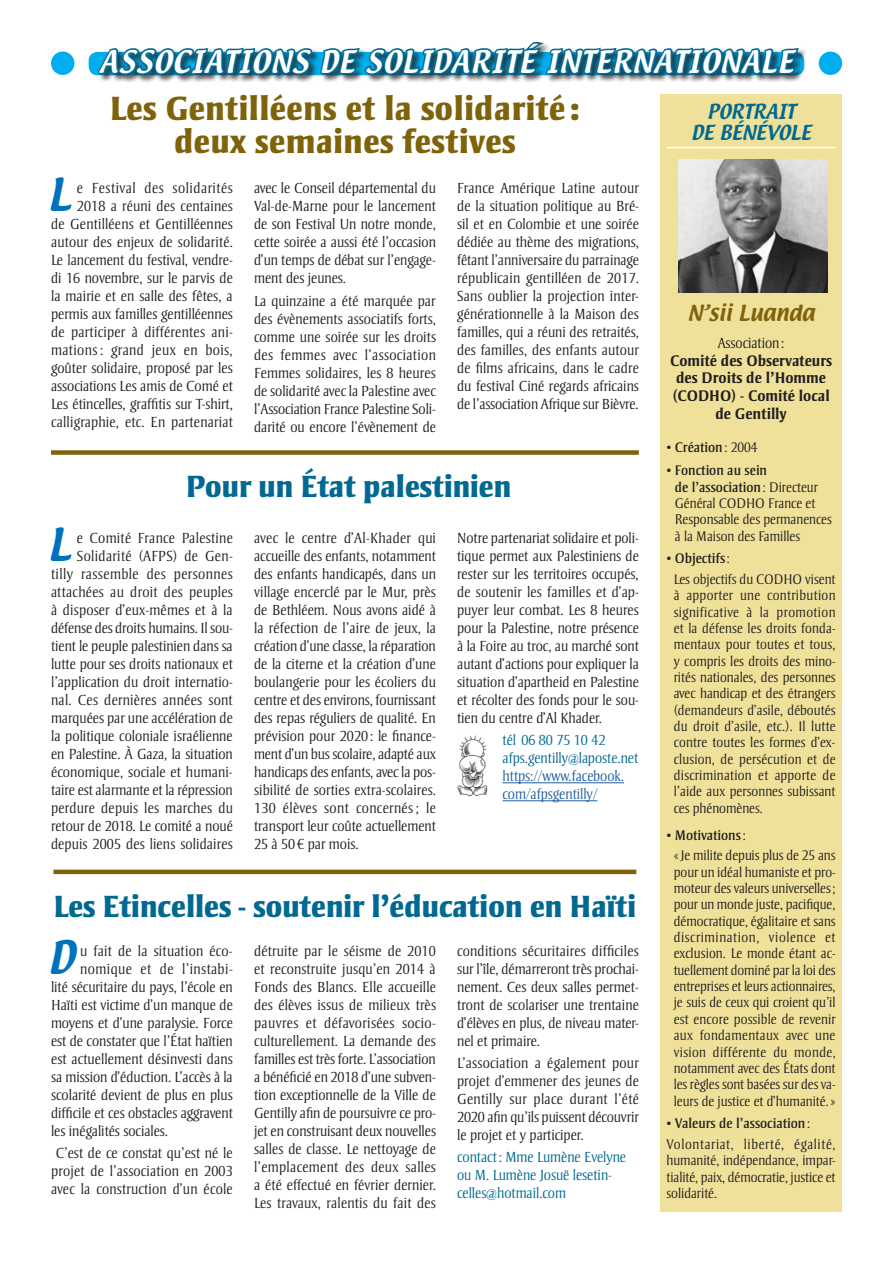
<style>
.page{position:relative;width:893px;height:1263px;background:#fff}
.page>*{position:absolute;margin:0;border:0;box-sizing:border-box;transform-origin:0 0}
.t1{font:39.9px "Textile";color:#0072bc}
.t2{font:800 34.5px/33px "Strayhorn MT Std";color:#7f630a;text-align:center}
.t3{font:800 31.5px "Strayhorn MT Std";letter-spacing:-.015em;color:#006991}
.t4{font:27px "Textile";letter-spacing:.04em;color:#fff}
.t5{font:19.5px "Textile";color:#7f630a}
.t6{font:18px/21.6px "Textile";color:#006991;text-align:center}
.t7{font:700 15.75px/17.9px "Strayhorn MT Std";color:#231f20;text-align:center}
.t8{font:300 15px/18px "Strayhorn MT Std";color:#231f20;text-align:justify}
.t9{font:300 15px/18px "Strayhorn MT Std";color:#006991}
.t10{font:300 15px/18px "Strayhorn MT Std";color:#215e9f}
.t11{font:300 15px "Strayhorn MT Std";letter-spacing:.03em;color:#231f20}
.t12{font:300 14.25px/16.4px "Strayhorn MT Std";color:#231f20}
.t13{font:300 14.25px/20.5px "Strayhorn MT Std";letter-spacing:.045em;color:#231f20}
.t14{font:14.25px "Strayhorn MT Std";color:#231f20}
.s1{font-weight:300}
.s2{font-weight:400}
</style>
<div class="page">
<div style="left:98px;top:42px;width:709px;height:41px;background:#231f20;opacity:.75"></div>
<svg style="left:96px;top:42px;width:705px;height:36px"></svg>
<div style="left:819px;top:52px;width:23px;height:23px;background:#00aeef;border-radius:50%"></div>
<div style="left:51px;top:52px;width:23px;height:23px;background:#00aeef;border-radius:50%"></div>
<hr style="left:502px;top:782px;width:122px;height:1px;background:#215e9f">
<hr style="left:502px;top:800px;width:95px;height:1px;background:#215e9f">
<div style="left:51px;top:450px;width:588px;height:5px;background:#7f630a"></div>
<hr style="left:53px;top:870px;width:583px;height:4px;background:#7f630a">
<div style="left:660px;top:94px;width:182px;height:1118px;background:#efe19a"></div>
<hr style="left:666px;top:147px;width:170px;height:1px;background:#fff">
<img style="left:678px;top:159px;width:149px;height:133px">
<img style="left:457px;top:735px;width:31px;height:62px">
<h3 class="t4" style="left:100px;top:43px;width:695px">ASSOCIATIONS DE SOLIDARITÉ INTERNATIONALE</h3>
<h2 class="t2" style="left:110px;top:91px;width:472px">Les Gentilléens et la solidarité : deux semaines festives</h2>
<h1 class="t1" style="left:48px;top:167px;width:25px">L</h1>
<p class="t8" style="left:51px;top:179px;width:183px;text-align:right">e Festival des solidarités<br>2018 a réuni des centaines<br>de Gentilléens et Gentilléennes autour des enjeux de solidarité.<br>Le lancement du festival, vendre&shy;di 16 novembre, sur le parvis de la mairie et en salle des fêtes, a permis aux familles gentilléennes de participer à différentes ani&shy;mations : grand jeux en bois, goûter solidaire, proposé par les associations Les amis de Comé et<br>Les étincelles, graffitis sur T-shirt, calligraphie, etc. En partenariat</p>
<p class="t8" style="left:254px;top:179px;width:183px">avec le Conseil départemental du Val-de-Marne pour le lancement de son Festival Un notre monde, cette soirée a aussi été l’occasion d’un temps de débat sur l’engage&shy;ment des jeunes.</p>
<p class="t8" style="left:254px;top:292px;width:183px">La quinzaine a été marquée par des évènements associatifs forts, comme une soirée sur les droits des femmes avec l’association Femmes solidaires, les 8 heures de solidarité avec la Palestine avec l’Association France Palestine Soli&shy;darité ou encore l’évènement de</p>
<p class="t8" style="left:457px;top:179px;width:183px">France Amérique Latine autour de la situation politique au Bré&shy;sil et en Colombie et une soirée dédiée au thème des migrations, fêtant l’anniversaire du parrainage républicain gentilléen de 2017.<br>Sans oublier la projection inter&shy;générationnelle à la Maison des familles, qui a réuni des retraités, des familles, des enfants autour de films africains, dans le cadre du festival Ciné regards africains de l’association Afrique sur Bièvre.</p>
<h3 class="t3" style="left:186px;top:468px;width:327px">Pour un État palestinien</h3>
<h1 class="t1" style="left:48px;top:517px;width:25px">L</h1>
<p class="t8" style="left:51px;top:529px;width:183px;text-align:right">e Comité France Palestine<br>Solidarité (AFPS) de Gen-<br>tilly rassemble des personnes attachées au droit des peuples à disposer d’eux-mêmes et à la défense des droits humains. Il sou&shy;tient le peuple palestinien dans sa lutte pour ses droits nationaux et l’application du droit internatio&shy;nal. Ces dernières années sont marquées par une accélération de la politique coloniale israélienne en Palestine. À Gaza, la situation économique, sociale et humani&shy;taire est alarmante et la répression perdure depuis les marches du retour de 2018. Le comité a noué depuis 2005 des liens solidaires</p>
<p class="t8" style="left:254px;top:529px;width:183px">avec le centre d’Al-Khader qui accueille des enfants, notamment des enfants handicapés, dans un village encerclé par le Mur, près de Bethléem. Nous avons aidé à la réfection de l’aire de jeux, la création d’une classe, la réparation de la citerne et la création d’une boulangerie pour les écoliers du centre et des environs, fournissant des repas réguliers de qualité. En prévision pour 2020 : le finance&shy;ment d’un bus scolaire, adapté aux handicaps des enfants, avec la pos&shy;sibilité de sorties extra-scolaires.<br>130 élèves sont concernés ; le transport leur coûte actuellement 25 à 50 € par mois.</p>
<p class="t8" style="left:457px;top:529px;width:183px">Notre partenariat solidaire et poli&shy;tique permet aux Palestiniens de rester sur les territoires occupés, de soutenir les familles et d’ap&shy;puyer leur combat. Les 8 heures pour la Palestine, notre présence à la Foire au troc, au marché sont autant d’actions pour expliquer la situation d’apartheid en Palestine et récolter des fonds pour le sou&shy;tien du centre d’Al Khader.</p>
<p class="t9" style="left:503px;top:731px;width:137px">tél 06 80 75 10 42 afps.gentilly@laposte.net</p>
<p class="t10" style="left:503px;top:767px;width:123px">https://www.facebook. com/afpsgentilly/</p>
<h3 class="t3" style="left:53px;top:887px;width:584px">Les Etincelles - soutenir l’éducation en Haïti</h3>
<h1 class="t1" style="left:48px;top:929px;width:28px">D</h1>
<p class="t8" style="left:80px;top:942px;width:154px">u fait de la situation éco-</p>
<p class="t11" style="left:80px;top:961px;width:154px">nomique et de l’instabi-</p>
<p class="t8" style="left:51px;top:978px;width:183px">lité sécuritaire du pays, l’école en</p>
<p class="t8" style="left:51px;top:996px;width:183px">Haïti est victime d’un manque de</p>
<p class="t8" style="left:51px;top:1014px;width:183px">moyens et d’une paralysie. Force</p>
<p class="t8" style="left:51px;top:1032px;width:183px">est de constater que l’État haïtien</p>
<p class="t8" style="left:51px;top:1050px;width:183px">est actuellement désinvesti dans</p>
<p class="t8" style="left:51px;top:1068px;width:183px">sa mission d’éduction. L’accès à la</p>
<p class="t8" style="left:51px;top:1086px;width:183px">scolarité devient de plus en plus</p>
<p class="t8" style="left:51px;top:1104px;width:183px">difficile et ces obstacles aggravent</p>
<p class="t8" style="left:51px;top:1122px;width:119px">les inégalités sociales.</p>
<p class="t8" style="left:51px;top:1144px;width:183px;text-align:center">C’est de ce constat qu’est né le projet de l’association en 2003 avec la construction d’un école</p>
<p class="t8" style="left:254px;top:942px;width:183px">détruite par le séisme de 2010 et reconstruite jusqu’en 2014 à Fonds des Blancs. Elle accueille des élèves issus de milieux très pauvres et défavorisées socio&shy;culturellement. La demande des familles est très forte. L’association a bénéficié en 2018 d’une subven&shy;tion exceptionnelle de la Ville de Gentilly afin de poursuivre ce pro&shy;jet en construisant deux nouvelles salles de classe. Le nettoyage de l’emplacement des deux salles a été effectué en février dernier.<br>Les travaux, ralentis du fait des</p>
<p class="t8" style="left:457px;top:942px;width:183px">conditions sécuritaires difficiles sur l’île, démarreront très prochai&shy;nement. Ces deux salles permet&shy;tront de scolariser une trentaine d’élèves en plus, de niveau mater&shy;nel et primaire.</p>
<p class="t8" style="left:457px;top:1054px;width:183px">L’association a également pour projet d’emmener des jeunes de Gentilly sur place durant l’été 2020 afin qu’ils puissent découvrir le projet et y participer.</p>
<p class="t9" style="left:457px;top:1149px;width:171px">contact: Mme Lumène Evelyne ou M. Lumène Josuë lesetin&shy;celles@hotmail.com</p>
<p class="t6" style="left:691px;top:101px;width:121px">PORTRAIT<br>DE BÉNÉVOLE</p>
<h3 class="t5" style="left:688px;top:300px;width:128px">N’sii Luanda</h3>
<p class="t8" style="left:718px;top:334px;width:68px">Association :</p>
<p class="t7" style="left:670px;top:351px;width:163px">Comité des Observateurs des Droits de l’Homme (CODHO) - Comité local de Gentilly</p>
<p class="t14" style="left:666px;top:440px;width:92px"><span class="s1">•</span> Création<span class="s1">: 2004</span></p>
<p class="t12" style="left:675px;top:462px;width:158px;text-indent:-8px">• <span class="s2">Fonction au sein<br>de l’association</span>: Directeur<br>Général CODHO France et<br>Responsable des permanences à la Maison des Familles</p>
<p class="t12" style="left:674px;top:548px;width:163px;line-height:20.5px;text-indent:-7px">• <span class="s2">Objectifs</span>:<br>Les objectifs du CODHO visent</p>
<p class="t12" style="left:674px;top:587px;width:163px;text-align:justify">à apporter une contribution significative à la promotion et la défense les droits fonda&shy;mentaux pour toutes et tous, y compris les droits des mino&shy;rités nationales, des personnes avec handicap et des étrangers (demandeurs d’asile, déboutés du droit d’asile, etc.). Il lutte contre toutes les formes d’ex&shy;clusion, de persécution et de discrimination et apporte de l’aide aux personnes subissant ces phénomènes.</p>
<p class="t12" style="left:674px;top:825px;width:163px;line-height:20.5px;text-indent:-7px">• <span class="s2">Motivations</span>:<br>«Je milite depuis plus de 25 ans</p>
<p class="t12" style="left:674px;top:864px;width:163px;text-align:justify">pour un idéal humaniste et pro&shy;moteur des valeurs universelles; pour un monde juste, pacifique, démocratique, égalitaire et sans discrimination, violence et exclusion. Le monde étant ac&shy;tuellement dominé par la loi des entreprises et leurs actionnaires, je suis de ceux qui croient qu’il est encore possible de revenir aux fondamentaux avec une vision différente du monde, notamment avec des États dont les règles sont basées sur des va&shy;leurs de justice et d’humanité.»</p>
<p class="t13" style="left:666px;top:1113px;width:171px">• <span class="s2">Valeurs de l’association</span>:<br>Volontariat, liberté, égalité,</p>
<p class="t12" style="left:666px;top:1152px;width:171px;text-align:justify">humanité, indépendance, impar&shy;tialité, paix, démocratie, justice et solidarité.</p>
</div>
